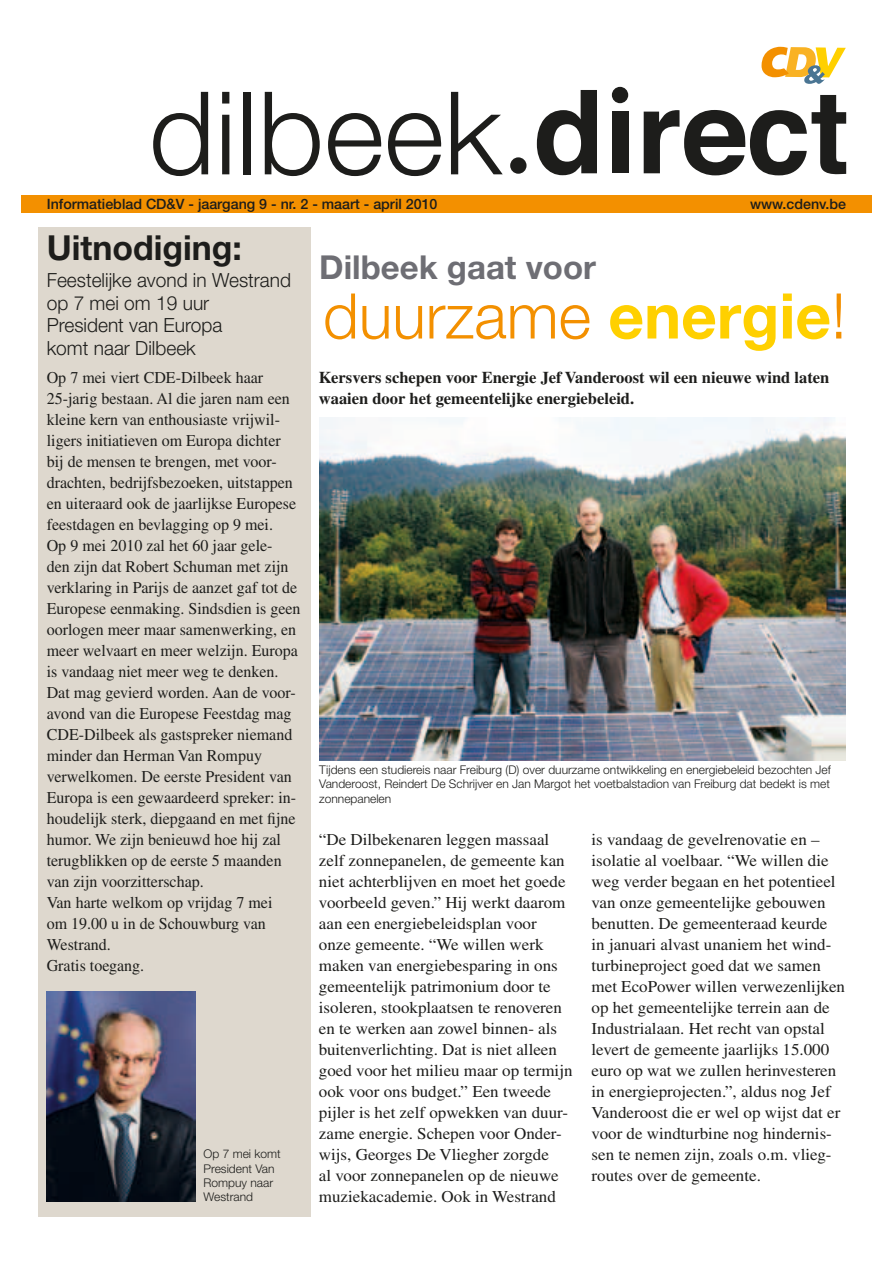
<style>
.page{position:relative;width:893px;height:1263px;background:#fff}
.page>*{position:absolute;margin:0;border:0;box-sizing:border-box;transform-origin:0 0}
.t1{font:300 115.5px "Helvetica Neue LT Std";color:#1d1d1b}
.t2{font:300 63px "Helvetica Neue LT Std";color:#f39000}
.t3{font:700 34.5px "Helvetica Neue LT Std";color:#1d1d1b}
.t4{font:700 33px "Helvetica Neue LT Std";color:#6e6e74}
.t5{font:300 19.5px/22.5px "Helvetica Neue LT Std";color:#1d1d1b}
.t6{font:16.5px/21px "Times LT Std";color:#1d1d1b}
.t7{font:700 16.5px/21px "Times LT Std";color:#1d1d1b}
.t8{font:500 14.25px "Helvetica Neue LT Std";color:#1d1d1b}
.t9{font:300 12px/14.4px "Helvetica Neue LT Std";color:#1d1d1b}
.s1{font-weight:700;color:#ffd000}
</style>
<div class="page">
<img style="left:319px;top:417px;width:527px;height:344px">
<div style="left:38px;top:227px;width:272px;height:989px;background:#ded8ce"></div>
<div style="left:21px;top:196px;width:851px;height:17px;background:#f39000"></div>
<svg style="left:537px;top:90px;width:60px;height:85px"></svg>
<div style="left:612px;top:112px;width:17px;height:61px;background:#1d1d1b"></div>
<svg style="left:644px;top:95px;width:202px;height:80px"></svg>
<div style="left:510px;top:157px;width:16px;height:17px;background:#1d1d1b;border-radius:50%"></div>
<div style="left:612px;top:87px;width:16px;height:16px;background:#1d1d1b;border-radius:50%"></div>
<svg style="left:761px;top:47px;width:85px;height:37px"></svg>
<img style="left:47px;top:992px;width:148px;height:210px">
<h1 class="t1" style="left:149px;top:63px;width:354px">dilbeek</h1>
<p class="t8" style="left:47px;top:195px;width:392px">Informatieblad CD&amp;V - jaargang 9 - nr. 2 - maart - april 2010</p>
<p class="t8" style="left:750px;top:195px;width:98px">www.cdenv.be</p>
<h3 class="t3" style="left:47px;top:227px;width:197px">Uitnodiging:</h3>
<p class="t5" style="left:47px;top:269px;width:246px">Feestelijke avond in Westrand op 7 mei om 19 uur<br>President van Europa<br>komt naar Dilbeek</p>
<p class="t6" style="left:47px;top:367px;width:255px">Op 7 mei viert CDE-Dilbeek haar 25-jarig bestaan. Al die jaren nam een kleine kern van enthousiaste vrijwil&shy;ligers initiatieven om Europa dichter bij de mensen te brengen, met voor&shy;drachten, bedrijfsbezoeken, uitstappen en uiteraard ook de jaarlijkse Europese feestdagen en bevlagging op 9 mei.<br>Op 9 mei 2010 zal het 60 jaar gele-<br>den zijn dat Robert Schuman met zijn verklaring in Parijs de aanzet gaf tot de Europese eenmaking. Sindsdien is geen oorlogen meer maar samenwerking, en meer welvaart en meer welzijn. Europa is vandaag niet meer weg te denken.<br>Dat mag gevierd worden. Aan de voor&shy;avond van die Europese Feestdag mag CDE-Dilbeek als gastspreker niemand minder dan Herman Van Rompuy verwelkomen. De eerste President van Europa is een gewaardeerd spreker: in&shy;houdelijk sterk, diepgaand en met fijne humor. We zijn benieuwd hoe hij zal terugblikken op de eerste 5 maanden van zijn voorzitterschap.<br>Van harte welkom op vrijdag 7 mei<br>om 19.00 u in de Schouwburg van Westrand.<br>Gratis toegang.</p>
<p class="t9" style="left:204px;top:1146px;width:79px">Op 7 mei komt<br>President Van<br>Rompuy naar<br>Westrand</p>
<h3 class="t4" style="left:319px;top:246px;width:278px">Dilbeek gaat voor</h3>
<h2 class="t2" style="left:323px;top:278px;width:525px">duurzame <span class="s1">energie</span>!</h2>
<p class="t7" style="left:319px;top:366px;width:512px">Kersvers schepen voor Energie Jef Vanderoost wil een nieuwe wind laten waaien door het gemeentelijke energiebeleid.</p>
<p class="t9" style="left:319px;top:762px;width:513px;text-align:justify">Tijdens een studiereis naar Freiburg (D) over duurzame ontwikkeling en energiebeleid bezochten Jef Vanderoost, Reindert De Schrijver en Jan Margot het voetbalstadion van Freiburg dat bedekt is met zonnepanelen</p>
<p class="t6" style="left:319px;top:829px;width:255px">“De Dilbekenaren leggen massaal zelf zonnepanelen, de gemeente kan niet achterblijven en moet het goede voorbeeld geven.” Hij werkt daarom aan een energiebeleidsplan voor onze gemeente. “We willen werk maken van energiebesparing in ons gemeentelijk patrimonium door te isoleren, stookplaatsen te renoveren en te werken aan zowel binnen- als buitenverlichting. Dat is niet alleen goed voor het milieu maar op termijn ook voor ons budget.” Een tweede pijler is het zelf opwekken van duur&shy;zame energie. Schepen voor Onder&shy;wijs, Georges De Vliegher zorgde<br>al voor zonnepanelen op de nieuwe muziekacademie. Ook in Westrand</p>
<p class="t6" style="left:592px;top:829px;width:255px">is vandaag de gevelrenovatie en – isolatie al voelbaar. “We willen die weg verder begaan en het potentieel van onze gemeentelijke gebouwen benutten. De gemeenteraad keurde<br>in januari alvast unaniem het wind&shy;turbineproject goed dat we samen met EcoPower willen verwezenlijken op het gemeentelijke terrein aan de Industrialaan. Het recht van opstal levert de gemeente jaarlijks 15.000 euro op wat we zullen herinvesteren in energieprojecten.”, aldus nog Jef Vanderoost die er wel op wijst dat er voor de windturbine nog hindernis&shy;sen te nemen zijn, zoals o.m. vlieg&shy;routes over de gemeente.</p>
</div>
